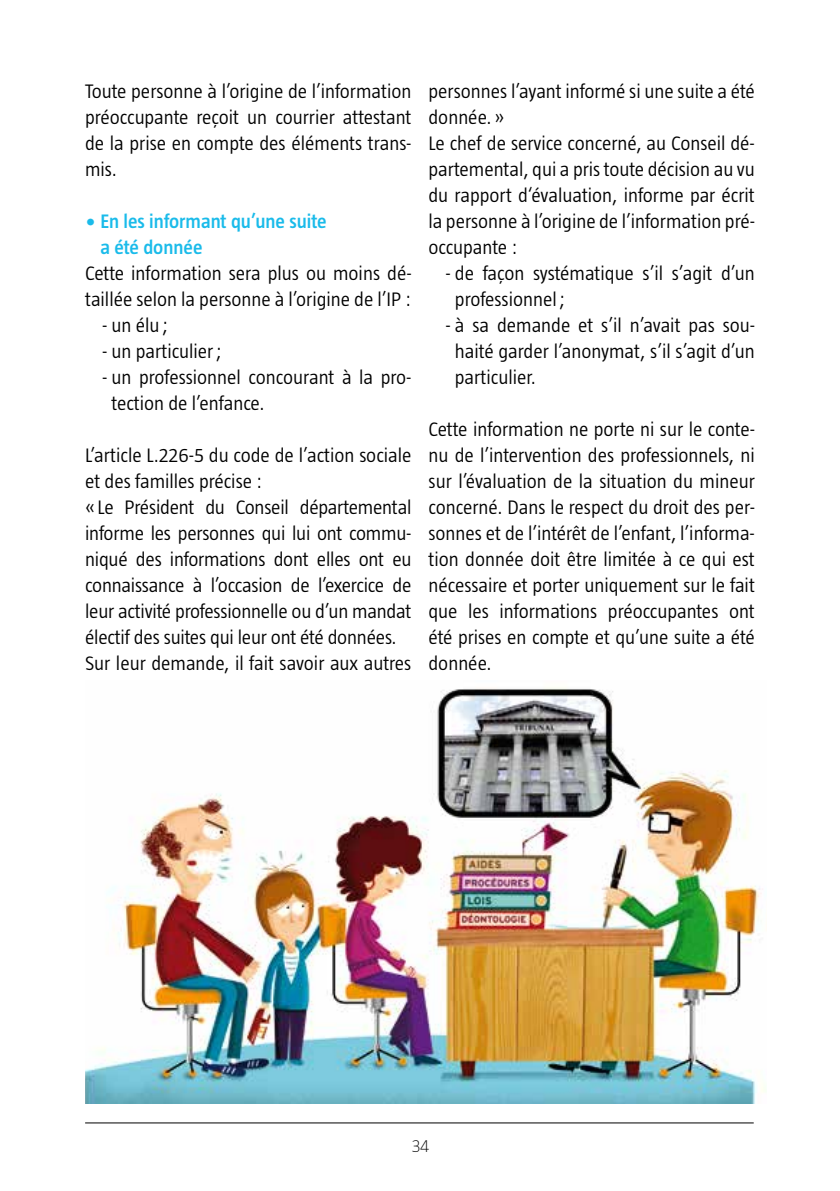
<style>
.page{position:relative;width:840px;height:1191px;background:#fff}
.page>*{position:absolute;margin:0;border:0;box-sizing:border-box;transform-origin:0 0}
.t1{font:300 20px/26px "Taz";color:#000}
.t2{font:600 20px/26px "Taz";color:#1abbea}
.t3{font:200 18px "Taz";color:#000}
</style>
<div class="page">
<img style="left:85px;top:687px;width:680px;height:416px">
<hr style="left:85px;top:1122px;width:668px;height:1px;background:#000">
<p class="t1" style="left:85px;top:78px;width:328px;text-align:justify">Toute personne à l’origine de l’information préoccupante reçoit un courrier attestant de la prise en compte des éléments trans&shy;mis.</p>
<p class="t2" style="left:100px;top:208px;width:227px;text-indent:-15px">• En les informant qu’une suite a été donnée</p>
<p class="t1" style="left:85px;top:260px;width:328px">Cette information sera plus ou moins dé&shy;taillée selon la personne à l’origine de l’IP :</p>
<p class="t1" style="left:102px;top:312px;width:68px">- un élu ;</p>
<p class="t1" style="left:102px;top:338px;width:121px">- un particulier;</p>
<p class="t1" style="left:111px;top:364px;width:301px;text-indent:-9px">- un professionnel concourant à la pro&shy;tection de l’enfance.</p>
<p class="t1" style="left:85px;top:442px;width:328px">L’article L.226-5 du code de l’action sociale et des familles précise :<br>«Le Président du Conseil départemental informe les personnes qui lui ont commu&shy;niqué des informations dont elles ont eu connaissance à l’occasion de l’exercice de leur activité professionnelle ou d’un mandat électif des suites qui leur ont été données.<br>Sur leur demande, il fait savoir aux autres</p>
<p class="t1" style="left:428px;top:78px;width:328px">personnes l’ayant informé si une suite a été donnée.»<br>Le chef de service concerné, au Conseil dé&shy;partemental, qui a pris toute décision au vu du rapport d‘évaluation, informe par écrit la personne à l’origine de l’information pré&shy;occupante :</p>
<p class="t1" style="left:454px;top:260px;width:301px;text-indent:-9px">- de façon systématique s’il s’agit d’un professionnel;</p>
<p class="t1" style="left:454px;top:312px;width:301px;text-align:justify;text-indent:-9px">- à sa demande et s’il n’avait pas sou&shy;haité garder l’anonymat, s’il s’agit d’un particulier.</p>
<p class="t1" style="left:428px;top:416px;width:328px;text-align:justify">Cette information ne porte ni sur le conte&shy;nu de l’intervention des professionnels, ni sur l’évaluation de la situation du mineur concerné. Dans le respect du droit des per&shy;sonnes et de l’intérêt de l’enfant, l’informa&shy;tion donnée doit être limitée à ce qui est nécessaire et porter uniquement sur le fait que les informations préoccupantes ont été prises en compte et qu’une suite a été donnée.</p>
<p class="t3" style="left:411px;top:1135px;width:19px">34</p>
</div>
